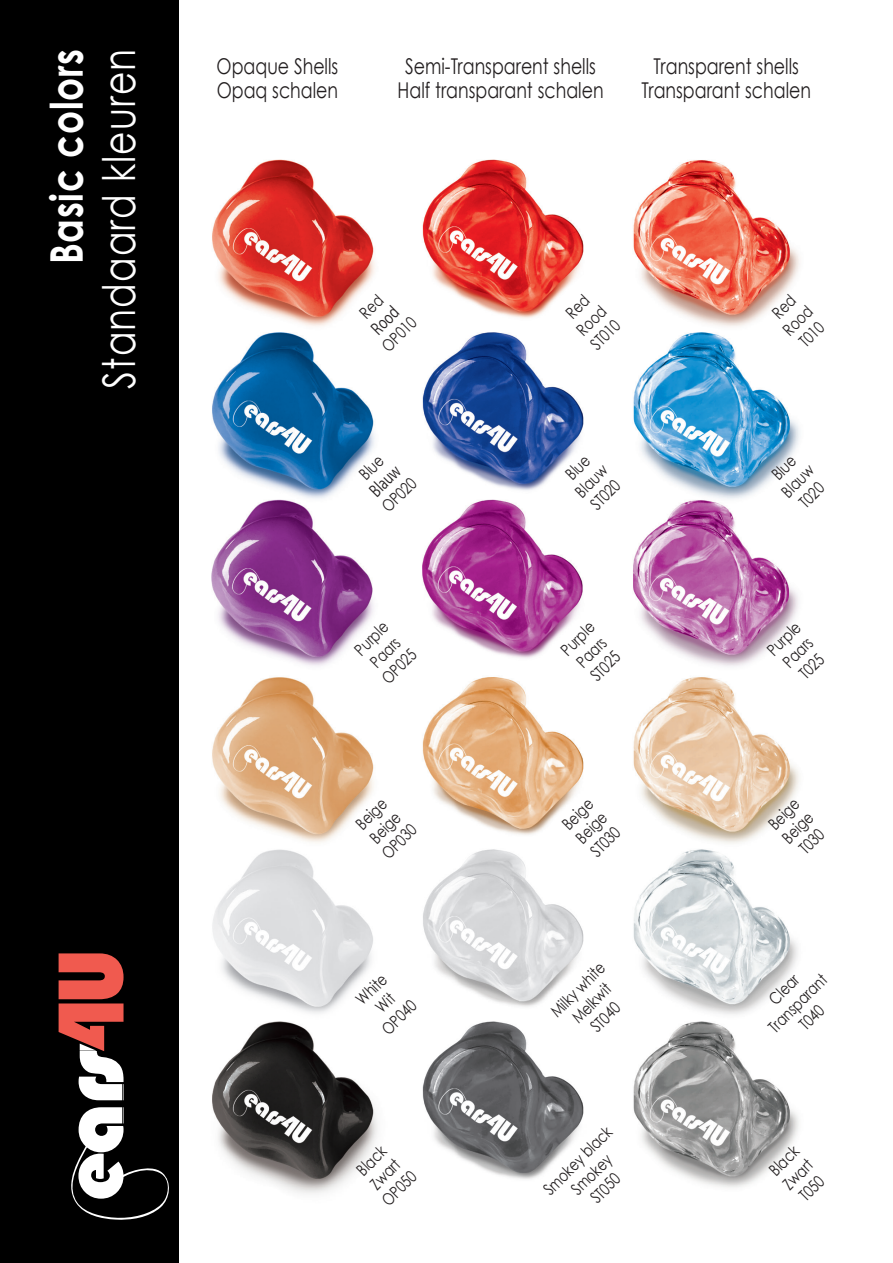
<style>
.page{position:relative;width:893px;height:1263px;background:#fff}
.page>*{position:absolute;margin:0;border:0;box-sizing:border-box;transform-origin:0 0}
.t1{font:45px "Century Gothic";letter-spacing:.03em;color:#fff;scale:.8 1}
.t2{font:700 45px "Century Gothic";letter-spacing:.02em;color:#fff;scale:.8 1}
.t3{font:21.75px/24.8px "Century Gothic";color:#231f20;text-align:center;scale:.8 1}
.t4{font:16.5px/19.5px "Century Gothic";color:#231f20;scale:.8 1}
.t5{font:16.5px "Koz Go Pr 6 N";color:#231f20;scale:.8 1}
</style>
<div class="page">
<img style="left:211px;top:159px;width:589px;height:1035px">
<div style="left:0;top:0;width:179px;height:1263px;background:#000"></div>
<svg style="left:71px;top:1107px;width:98px;height:113px"></svg>
<svg style="left:59px;top:953px;width:65px;height:147px"></svg>
<svg style="left:359px;top:294px;width:25px;height:25px"></svg>
<h1 class="t2" style="left:38px;top:264px;width:271px;rotate:-90deg">Basic colors</h1>
<h1 class="t1" style="left:92px;top:389px;width:426px;rotate:-90deg">Standaard kleuren</h1>
<h2 class="t3" style="left:217px;top:53px;width:154px;text-align:left">Opaque Shells<br>Opaq schalen</h2>
<h2 class="t3" style="left:398px;top:53px;width:259px">Semi-Transparent shells<br>Half transparant schalen</h2>
<h2 class="t3" style="left:642px;top:53px;width:213px">Transparent shells<br>Transparant schalen</h2>
<p class="t5" style="left:368px;top:325px;width:40px;rotate:-45deg">Rood</p>
<p class="t4" style="left:377px;top:342px;width:53px;rotate:-45deg">OP010</p>
<p class="t4" style="left:355px;top:469px;width:35px;rotate:-45deg">Blue</p>
<p class="t5" style="left:366px;top:487px;width:47px;rotate:-45deg">Blauw</p>
<p class="t4" style="left:377px;top:502px;width:53px;rotate:-45deg">OP020</p>
<p class="t4" style="left:350px;top:646px;width:53px;rotate:-45deg">Purple<br>Paars<br>OP025</p>
<p class="t4" style="left:350px;top:821px;width:53px;rotate:-45deg">Beige<br>Beige<br>OP030</p>
<p class="t4" style="left:350px;top:997px;width:53px;text-align:center;rotate:-45deg">White<br>Wit<br>OP040</p>
<p class="t4" style="left:350px;top:1168px;width:53px;rotate:-45deg">Black<br>Zwart<br>OP050</p>
<p class="t4" style="left:558px;top:312px;width:44px;rotate:-45deg">Red<br>Rood<br>ST010</p>
<p class="t4" style="left:557px;top:474px;width:49px;text-align:center;rotate:-45deg">Blue<br>Blauw<br>ST020</p>
<p class="t4" style="left:556px;top:645px;width:52px;rotate:-45deg">Purple<br>Paars<br>ST025</p>
<p class="t4" style="left:558px;top:819px;width:47px;text-align:justify;rotate:-45deg">Beige Beige ST030</p>
<p class="t4" style="left:546px;top:1007px;width:88px;text-align:center;rotate:-45deg">Milky white<br>Melkwit<br>ST040</p>
<p class="t4" style="left:539px;top:1185px;width:113px;text-align:center;rotate:-45deg">Smokey black<br>Smokey<br>ST050</p>
<p class="t4" style="left:765px;top:312px;width:44px;rotate:-45deg">Red<br>Rood<br>T010</p>
<p class="t4" style="left:763px;top:474px;width:49px;text-align:center;rotate:-45deg">Blue<br>Blauw<br>T020</p>
<p class="t4" style="left:763px;top:645px;width:52px;rotate:-45deg">Purple<br>Paars<br>T025</p>
<p class="t4" style="left:764px;top:820px;width:47px;text-align:justify;rotate:-45deg">Beige Beige T030</p>
<p class="t4" style="left:750px;top:1009px;width:95px;text-align:center;rotate:-45deg">Clear<br>Transparant<br>T040</p>
<p class="t4" style="left:765px;top:1166px;width:45px;text-align:justify;rotate:-45deg">Black Zwart T050</p>
</div>
